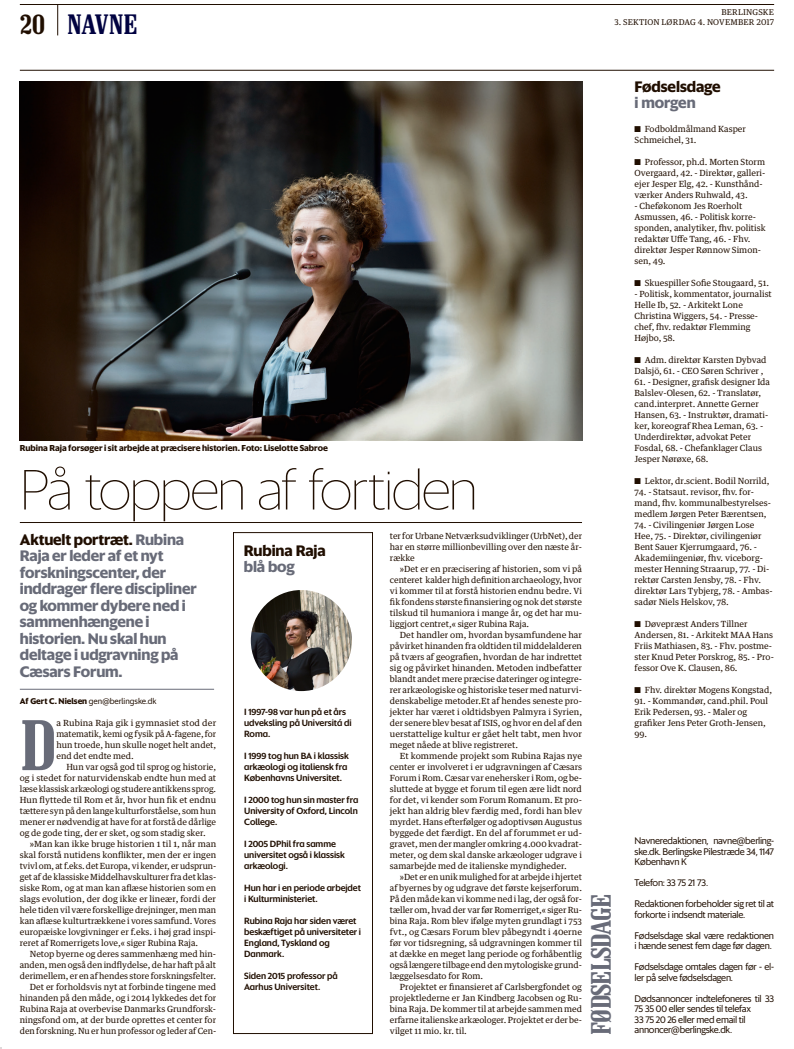
<style>
.page{position:relative;width:794px;height:1049px;background:#fff}
.page>*{position:absolute;margin:0;border:0;box-sizing:border-box;transform-origin:0 0}
.t1{font:71.4px "CPH Signs";color:#686b78}
.t2{font:100 56px "Sanomat Sans";letter-spacing:-.03em;color:#200e00}
.t3{font:28px "CPH Signs";letter-spacing:-.025em;color:#686b78}
.t4{font:28px "CPH Signs";letter-spacing:.01em;color:#000241}
.t5{font:28px "CPH Signs";color:#200e00}
.t6{font:700 15px/16.5px "Sanomat Sans";letter-spacing:-.01em;color:#686b78}
.t7{font:700 15px "Sanomat Sans";letter-spacing:-.01em;color:#200e00}
.t8{font:9.5px/10.5px "Sanomat Sans";letter-spacing:-.025em;color:#200e00}
.t9{font:500 8.9px/11px "Sanomat Sans";letter-spacing:-.005em;color:#200e00}
.t10{font:8.5px/11px "Guardian Text Egyp";color:#200e00}
.t11{font:700 8.5px "Sanomat Sans";color:#200e00}
.t12{font:8.2px "Sanomat Sans";color:#200e00}
.t13{font:8px "Guardian Text Egyp";letter-spacing:.025em;color:#200e00}
.s1{color:#200e00}
.s2{font-weight:700}
</style>
<div class="page">
<hr style="left:20px;top:4px;width:754px;height:1px;background:#200e00">
<hr style="left:20px;top:70px;width:754px;height:1px;background:#200e00">
<hr style="left:57px;top:5px;width:1px;height:30px;background:#200e00">
<hr style="left:20px;top:522px;width:562px;height:1px;background:#200e00">
<div style="left:233px;top:532px;width:140px;height:502px;border:1px solid #200e00"></div>
<img style="left:251px;top:590px;width:101px;height:101px;border-radius:51px">
<img style="left:20px;top:81px;width:562px;height:359px">
<hr style="left:20px;top:689px;width:194px;height:1px;background:#686b78">
<p class="t13" style="left:721px;top:6px;width:54px">BERLINGSKE</p>
<h3 class="t5" style="left:20px;top:9px;width:27px">20</h3>
<p class="t13" style="left:614px;top:16px;width:161px">3. SEKTION LØRDAG 4. NOVEMBER 2017</p>
<h3 class="t4" style="left:67px;top:9px;width:72px">NAVNE</h3>
<p class="t11" style="left:20px;top:441px;width:310px">Rubina Raja forsøger i sit arbejde at præcisere historien. Foto: Liselotte Sabroe</p>
<h2 class="t2" style="left:20px;top:450px;width:459px">På toppen af fortiden</h2>
<h3 class="t6" style="left:20px;top:530px;width:178px"><span class="s1">Aktuelt portræt.</span> Rubina<br>Raja er leder af et nyt forskningscenter, der inddrager flere discipliner og kommer dybere ned i sammenhængene i historien. Nu skal hun deltage i udgravning på<br>Cæsars Forum.</h3>
<p class="t10" style="left:390px;top:530px;width:194px;text-align:justify">ter for Urbane Netværksudviklinger (UrbNet), der har en større millionbevilling over den næste år&shy;række</p>
<h3 class="t7" style="left:244px;top:539px;width:83px">Rubina Raja</h3>
<h3 class="t6" style="left:244px;top:557px;width:53px">blå bog</h3>
<p class="t10" style="left:390px;top:563px;width:194px;text-align:justify;text-indent:10px">»Det er en præcisering af historien, som vi på centeret kalder high definition archaeology, hvor vi kommer til at forstå historien endnu bedre. Vi fik fondens største finansiering og nok det største tilskud til humaniora i mange år, og det har mu&shy;liggjort centret,« siger Rubina Raja.</p>
<p class="t10" style="left:390px;top:629px;width:194px;text-align:justify;text-indent:10px">Det handler om, hvordan bysamfundene har påvirket hinanden fra oldtiden til middelalderen på tværs af geografien, hvordan de har indrettet sig og påvirket hinanden. Metoden indbefatter blandt andet mere præcise dateringer og integre&shy;rer arkæologiske og historiske teser med naturvi&shy;denskabelige metoder.Et af hendes seneste pro&shy;jekter har været i oldtidsbyen Palmyra i Syrien, der senere blev besat af ISIS, og hvor en del af den uerstattelige kultur er gået helt tabt, men hvor meget nåede at blive registreret.</p>
<p class="t10" style="left:390px;top:750px;width:194px;text-align:justify;text-indent:10px">Et kommende projekt som Rubina Rajas nye center er involveret i er udgravningen af Cæsars Forum i Rom. Cæsar var enehersker i Rom, og be&shy;sluttede at bygge et forum til egen ære lidt nord for det, vi kender som Forum Romanum. Et pro&shy;jekt han aldrig blev færdig med, fordi han blev myrdet. Hans efterfølger og adoptivsøn Augustus byggede det færdigt. En del af forummet er ud&shy;gravet, men der mangler omkring 4.000 kvadrat&shy;meter, og dem skal danske arkæologer udgrave i samarbejde med de italienske myndigheder.</p>
<p class="t10" style="left:390px;top:871px;width:194px;text-align:justify;text-indent:10px">»Det er en unik mulighed for at arbejde i hjertet af byernes by og udgrave det første kejserforum.<br>På den måde kan vi komme ned i lag, der også for&shy;tæller om, hvad der var før Romerriget,« siger Ru&shy;bina Raja. Rom blev ifølge myten grundlagt i 753 fvt., og Cæsars Forum blev påbegyndt i 40erne før vor tidsregning, så udgravningen kommer til at dække en meget lang periode og forhåbentlig også længere tilbage end den mytologiske grund&shy;læggelsesdato for Rom.</p>
<p class="t10" style="left:390px;top:981px;width:194px;text-align:justify;text-indent:10px">Projektet er finansieret af Carlsbergfondet og projektlederne er Jan Kindberg Jacobsen og Ru&shy;bina Raja. De kommer til at arbejde sammen med erfarne italienske arkæologer. Projektet er der be&shy;vilget 11 mio. kr. til.</p>
<p class="t12" style="left:20px;top:695px;width:138px"><span class="s2">Af Gert C. Nielsen</span> gen@berlingske.dk</p>
<p class="t9" style="left:244px;top:706px;width:109px">I 1997-98 var hun på et års udveksling på Universitá di<br>Roma.</p>
<p class="t9" style="left:244px;top:750px;width:106px">I 1999 tog hun BA i klassisk arkæologi og italiensk fra<br>Københavns Universitet.</p>
<p class="t9" style="left:244px;top:794px;width:116px;text-align:justify">I 2000 tog hun sin master fra University of Oxford, Lincoln College.</p>
<p class="t9" style="left:244px;top:838px;width:102px">I 2005 DPhil fra samme universitet også i klassisk arkæologi.</p>
<p class="t9" style="left:244px;top:882px;width:118px">Hun har i en periode arbejdet i Kulturministeriet.</p>
<p class="t9" style="left:244px;top:915px;width:118px">Rubina Raja har siden været beskæftiget på universiteter i<br>England, Tyskland og<br>Danmark.</p>
<p class="t9" style="left:244px;top:970px;width:95px">Siden 2015 professor på<br>Aarhus Universitet.</p>
<h1 class="t1" style="left:20px;top:706px;width:38px">D</h1>
<p class="t10" style="left:56px;top:717px;width:161px;text-align:justify">a Rubina Raja gik i gymnasiet stod der matematik, kemi og fysik på A-fagene, for hun troede, hun skulle noget helt andet, end det endte med.</p>
<p class="t10" style="left:20px;top:761px;width:198px;text-align:justify;text-indent:47px">Hun var også god til sprog og historie, og i stedet for naturvidenskab endte hun med at læse klassisk arkæologi og studere antikkens sprog.<br>Hun flyttede til Rom et år, hvor hun fik et endnu tættere syn på den lange kulturforståelse, som hun mener er nødvendig at have for at forstå de dårlige og de gode ting, der er sket, og som stadig sker.</p>
<p class="t10" style="left:20px;top:838px;width:198px;text-align:justify;text-indent:10px">»Man kan ikke bruge historien 1 til 1, når man skal forstå nutidens konflikter, men der er ingen tvivl om, at f.eks. det Europa, vi kender, er udsprun&shy;get af de klassiske Middelhavskulturer fra det klas&shy;siske Rom, og at man kan aflæse historien som en slags evolution, der dog ikke er lineær, fordi der hele tiden vil være forskellige drejninger, men man kan aflæse kulturtrækkene i vores samfund. Vores europæiske lovgivninger er f.eks. i høj grad inspi&shy;reret af Romerrigets love,« siger Rubina Raja.</p>
<p class="t10" style="left:20px;top:948px;width:198px;text-align:right">Netop byerne og deres sammenhæng med hin&shy;anden, men også den indflydelse, de har haft på alt derimellem, er en af hendes store forskningsfelter.<br>Det er forholdsvis nyt at forbinde tingene med hinanden på den måde, og i 2014 lykkedes det for Rubina Raja at overbevise Danmarks Grundforsk&shy;ningsfond om, at der burde oprettes et center for den forskning. Nu er hun professor og leder af Cen-</p>
<h3 class="t3" style="left:585px;top:1035px;width:142px;rotate:-90deg">FØDSELSDAGE</h3>
<h3 class="t7" style="left:634px;top:75px;width:88px">Fødselsdage</h3>
<h3 class="t6" style="left:634px;top:93px;width:63px">i morgen</h3>
<p class="t10" style="left:634px;top:123px;width:113px">★ Fodboldmålmand Kasper<br>Schmeichel, 31.</p>
<p class="t10" style="left:634px;top:156px;width:132px">★ Professor, ph.d. Morten Storm<br>Overgaard, 42. - Direktør, galleri&shy;ejer Jesper Elg, 42. - Kunsthånd&shy;værker Anders Ruhwald, 43.</p>
<p class="t10" style="left:634px;top:200px;width:132px">- Cheføkonom Jes Roerholt<br>Asmussen, 46. - Politisk korre&shy;sponden, analytiker, fhv. politisk redaktør Uffe Tang, 46. - Fhv. direktør Jesper Rønnow Simon&shy;sen, 49.</p>
<p class="t10" style="left:634px;top:277px;width:136px">★ Skuespiller Sofie Stougaard, 51.</p>
<p class="t10" style="left:634px;top:288px;width:139px">- Politisk, kommentator, journalist<br>Helle Ib, 52. - Arkitekt Lone<br>Christina Wiggers, 54. - Presse&shy;chef, fhv. redaktør Flemming<br>Højbo, 58.</p>
<p class="t10" style="left:634px;top:354px;width:133px">★ Adm. direktør Karsten Dybvad<br>Dalsjö, 61. - CEO Søren Schriver ,</p>
<p class="t10" style="left:634px;top:376px;width:137px">61. - Designer, grafisk designer Ida<br>Balslev-Olesen, 62. - Translatør, cand.interpret. Annette Gerner<br>Hansen, 63. - Instruktør, dramati&shy;ker, koreograf Rhea Leman, 63. -<br>Underdirektør, advokat Peter<br>Fosdal, 68. - Chefanklager Claus<br>Jesper Nørøxe, 68.</p>
<p class="t10" style="left:634px;top:475px;width:136px">★ Lektor, dr.scient. Bodil Norrild,</p>
<p class="t10" style="left:634px;top:486px;width:138px">74. - Statsaut. revisor, fhv. for&shy;mand, fhv. kommunalbestyrelses&shy;medlem Jørgen Peter Bærentsen,</p>
<p class="t10" style="left:634px;top:519px;width:139px">74. - Civilingeniør Jørgen Lose<br>Hee, 75. - Direktør, civilingeniør<br>Bent Sauer Kjerrumgaard, 76. -<br>Akademiingeniør, fhv. viceborg&shy;mester Henning Straarup, 77. - Di&shy;rektør Carsten Jensby, 78. - Fhv. direktør Lars Tybjerg, 78. - Ambas&shy;sadør Niels Helskov, 78.</p>
<p class="t10" style="left:634px;top:618px;width:141px">★ Døvepræst Anders Tillner<br>Andersen, 81. - Arkitekt MAA Hans<br>Friis Mathiasen, 83. - Fhv. postme&shy;ster Knud Peter Porskrog, 85. - Pro&shy;fessor Ove K. Clausen, 86.</p>
<p class="t10" style="left:634px;top:684px;width:139px">★ Fhv. direktør Mogens Kongstad,</p>
<p class="t10" style="left:634px;top:695px;width:135px">91. - Kommandør, cand.phil. Poul<br>Erik Pedersen, 93. - Maler og grafiker Jens Peter Groth-Jensen,<br>99.</p>
<p class="t8" style="left:634px;top:835px;width:141px;text-align:justify">Navneredaktionen, navne@berling&shy;ske.dk. Berlingske Pilestræde 34, 1147<br>København K</p>
<p class="t8" style="left:634px;top:877px;width:75px">Telefon: 33 75 21 73.</p>
<p class="t8" style="left:634px;top:898px;width:141px">Redaktionen forbeholder sig ret til at forkorte i indsendt materiale.</p>
<p class="t8" style="left:634px;top:929px;width:141px">Fødselsdage skal være redaktionen i hænde senest fem dage før dagen.</p>
<p class="t8" style="left:634px;top:961px;width:141px">Fødselsdage omtales dagen før - el&shy;ler på selve fødselsdagen.</p>
<p class="t8" style="left:634px;top:992px;width:141px">Dødsannoncer indtelefoneres til 33<br>75 35 00 eller sendes til telefax<br>33 75 20 26 eller med email til annoncer@berlingske.dk.</p>
</div>
